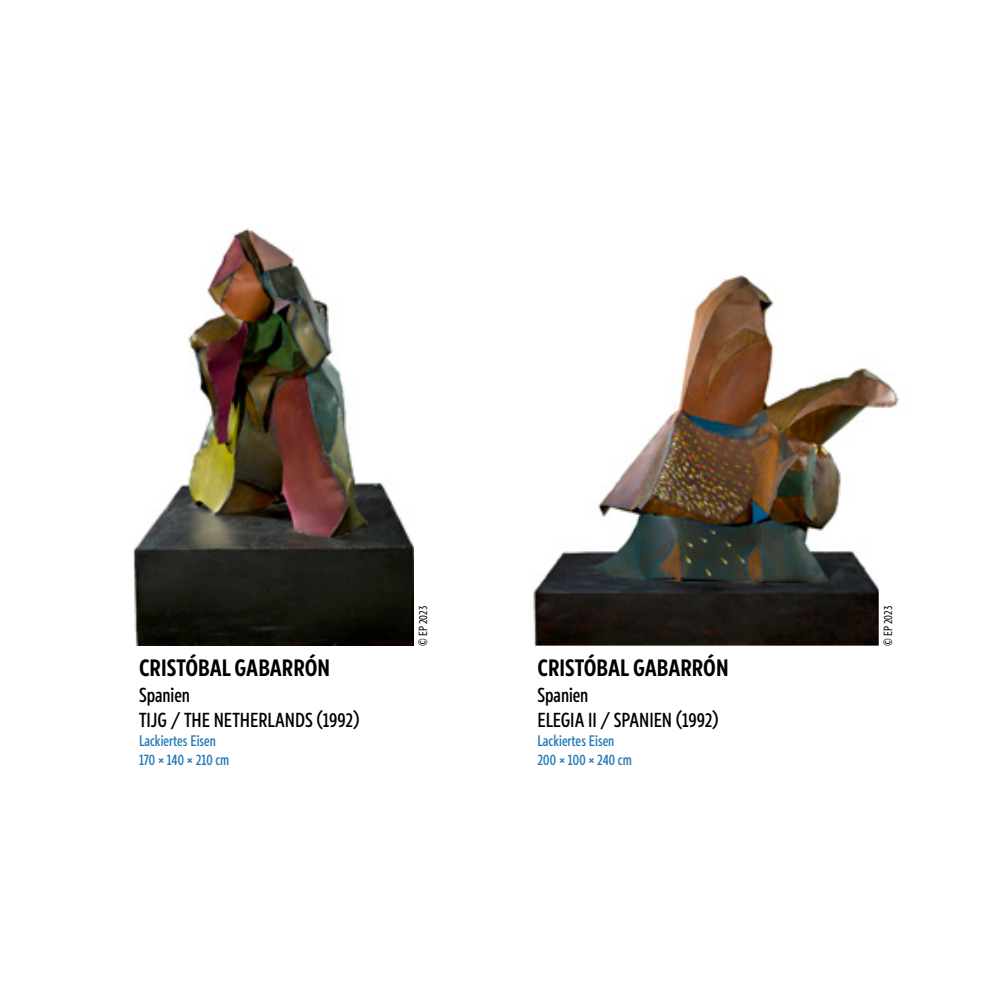
<style>
.page{position:relative;width:993px;height:993px;background:#fff}
.page>*{position:absolute;margin:0;border:0;box-sizing:border-box;transform-origin:0 0}
.t1{font:700 24.5px "Europea Narrow";color:#000}
.t2{font:500 21px/25.2px "Europea Narrow";color:#000}
.t3{font:500 15.75px/18.9px "Europea Narrow";color:#2178b5}
.t4{font:12.25px "Europea Narrow";letter-spacing:.015em;color:#000}
</style>
<div class="page">
<img style="left:132px;top:228px;width:282px;height:417px">
<img style="left:533px;top:275px;width:366px;height:370px">
<p class="t1" style="left:139px;top:649px;width:192px">CRISTÓBAL GABARRÓN</p>
<p class="t2" style="left:139px;top:680px;width:222px">Spanien<br>TIJG / THE NETHERLANDS (1992)</p>
<p class="t3" style="left:139px;top:729px;width:92px">Lackiertes Eisen<br>170 × 140 × 210 cm</p>
<p class="t4" style="left:414px;top:646px;width:42px;rotate:-90deg">© EP 2023</p>
<p class="t4" style="left:879px;top:646px;width:42px;rotate:-90deg">© EP 2023</p>
<p class="t1" style="left:537px;top:649px;width:192px">CRISTÓBAL GABARRÓN</p>
<p class="t2" style="left:537px;top:680px;width:183px">Spanien<br>ELEGIA II / SPANIEN (1992)</p>
<p class="t3" style="left:537px;top:729px;width:96px">Lackiertes Eisen<br>200 × 100 × 240 cm</p>
</div>
